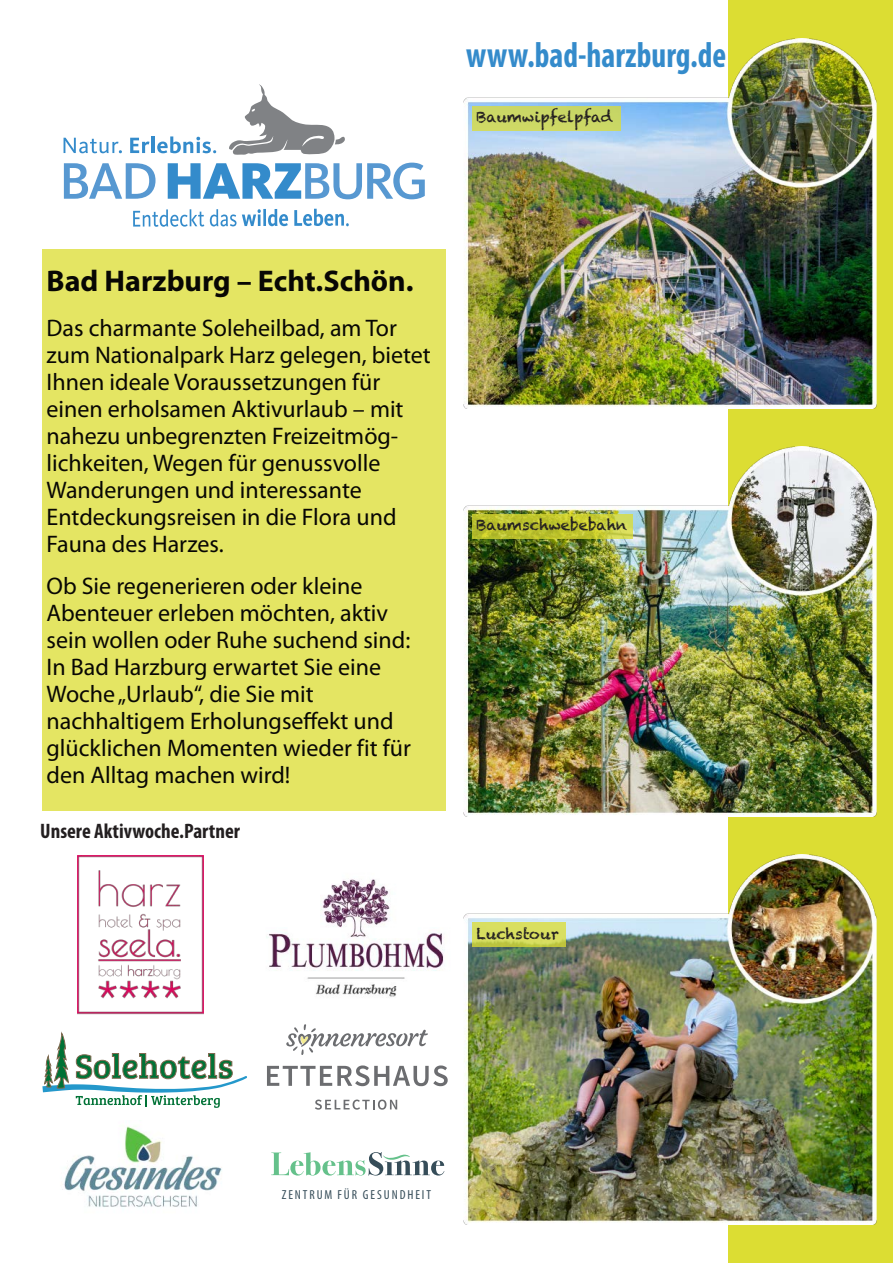
<style>
.page{position:relative;width:893px;height:1263px;background:#fff}
.page>*{position:absolute;margin:0;border:0;box-sizing:border-box;transform-origin:0 0}
.t1{font:700 condensed 36px "Myriad Pro";color:#348bcb;scale:.91 1}
.t2{font:700 30px "Myriad Pro";color:#080704}
.t3{font:24px/27px "Myriad Pro";color:#080704}
.t4{font:700 condensed 21px "Myriad Pro";color:#231f20}
.t5{font:15px "Chalkduster";color:#231f20}
.t6{font:condensed 13.05px "Myriad Pro";letter-spacing:.145em;color:#364d59}
</style>
<div class="page">
<div style="left:728px;top:0;width:165px;height:1263px;background:#dcdd33"></div>
<img style="left:463px;top:854px;width:413px;height:371px">
<div style="left:472px;top:923px;width:93px;height:24px;background:#dcdd33;opacity:.77"></div>
<img style="left:463px;top:446px;width:413px;height:370px">
<div style="left:472px;top:514px;width:161px;height:24px;background:#dcdd33;opacity:.77"></div>
<img style="left:463px;top:38px;width:413px;height:370px">
<div style="left:472px;top:106px;width:148px;height:24px;background:#cbd765"></div>
<img style="left:63px;top:39px;width:420px;height:249px">
<svg style="left:229px;top:84px;width:116px;height:71px"></svg>
<svg style="left:64px;top:163px;width:92px;height:36px"></svg>
<svg style="left:168px;top:163px;width:257px;height:36px"></svg>
<svg style="left:64px;top:138px;width:58px;height:15px"></svg>
<svg style="left:130px;top:138px;width:19px;height:15px"></svg>
<hr style="left:151px;top:136px;width:4px;height:17px;background:#348bcb">
<svg style="left:157px;top:136px;width:59px;height:17px"></svg>
<svg style="left:133px;top:209px;width:71px;height:18px"></svg>
<svg style="left:210px;top:209px;width:51px;height:17px"></svg>
<hr style="left:263px;top:209px;width:3px;height:17px;background:#348bcb">
<svg style="left:268px;top:209px;width:20px;height:17px"></svg>
<svg style="left:294px;top:209px;width:55px;height:17px"></svg>
<img style="left:78px;top:856px;width:126px;height:158px">
<div style="left:23px;top:1083px;width:48px;height:5px;border:1px solid #fff"></div>
<svg style="left:42px;top:1031px;width:205px;height:77px"></svg>
<svg style="left:267px;top:1065px;width:181px;height:21px"></svg>
<svg style="left:315px;top:1099px;width:82px;height:11px"></svg>
<svg style="left:286px;top:1024px;width:142px;height:31px"></svg>
<div style="left:42px;top:249px;width:404px;height:562px;background:#e4e563"></div>
<img style="left:62px;top:1126px;width:160px;height:81px">
<svg style="left:271px;top:1152px;width:173px;height:24px"></svg>
<img style="left:266px;top:879px;width:179px;height:118px">
<h1 class="t1" style="left:466px;top:33px;width:287px">www.bad-harzburg.de</h1>
<p class="t5" style="left:477px;top:108px;width:137px">Baumwipfelpfad</p>
<p class="t2" style="left:47px;top:261px;width:369px">Bad Harzburg – Echt.Schön.</p>
<p class="t3" style="left:47px;top:314px;width:386px">Das charmante Soleheilbad, am Tor zum Nationalpark Harz gelegen, bietet Ihnen ideale Voraussetzungen für einen erholsamen Aktivurlaub – mit nahezu unbegrenzten Freizeitmög&shy;lichkeiten, Wegen für genussvolle Wanderungen und interessante Entdeckungsreisen in die Flora und Fauna des Harzes.</p>
<p class="t3" style="left:47px;top:572px;width:366px">Ob Sie regenerieren oder kleine<br>Abenteuer erleben möchten, aktiv sein wollen oder Ruhe suchend sind:<br>In Bad Harzburg erwartet Sie eine<br>Woche„Urlaub“, die Sie mit nachhaltigem Erholungseffekt und glücklichen Momenten wieder fit für den Alltag machen wird!</p>
<p class="t4" style="left:40px;top:818px;width:201px">Unsere Aktivwoche.Partner</p>
<p class="t5" style="left:477px;top:516px;width:152px">Baumschwebebahn</p>
<p class="t5" style="left:477px;top:925px;width:84px">Luchstour</p>
<p class="t6" style="left:282px;top:1187px;width:151px">ZENTRUM FÜR GESUNDHEIT</p>
</div>
